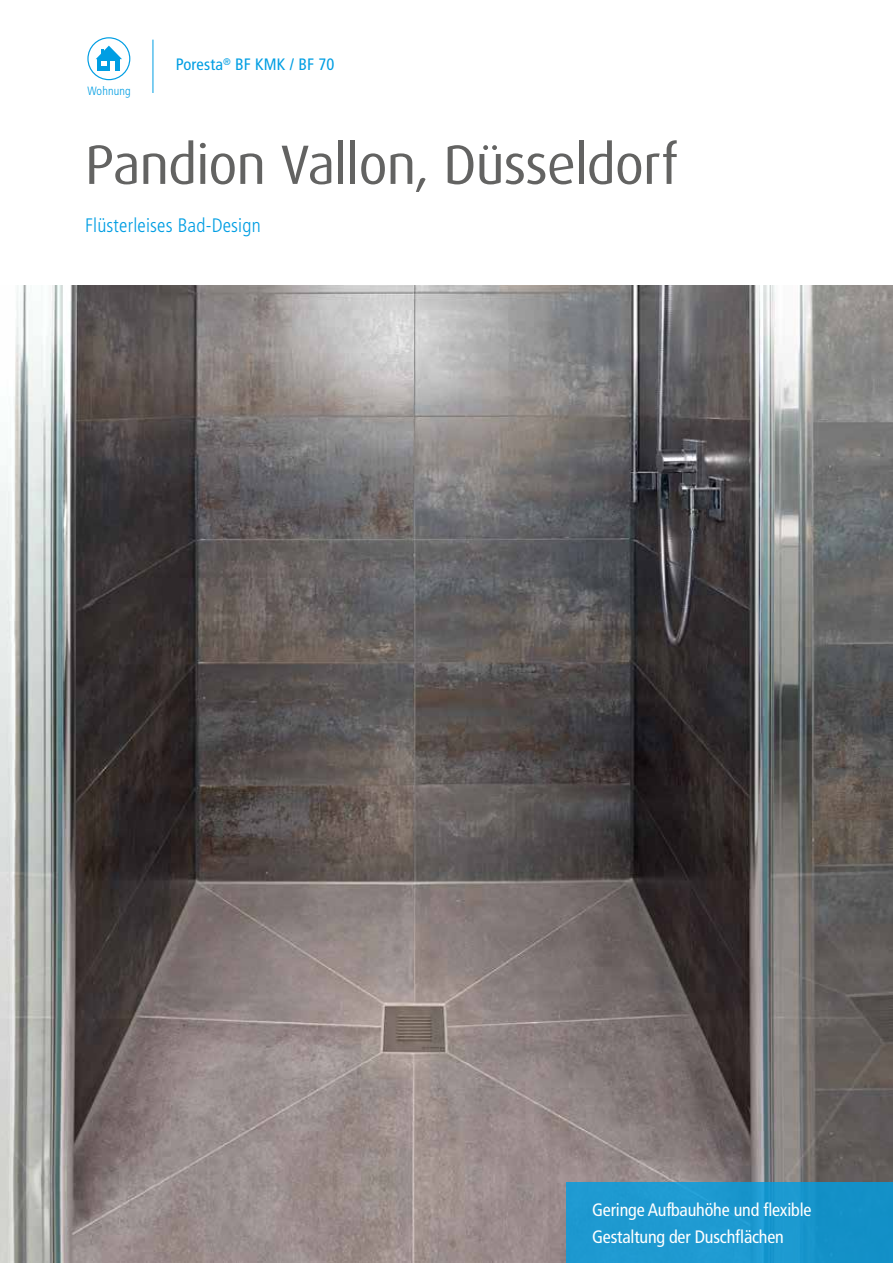
<style>
.page{position:relative;width:893px;height:1263px;background:#fff}
.page>*{position:absolute;margin:0;border:0;box-sizing:border-box;transform-origin:0 0}
.t1{font:55.5px "Dax OT";letter-spacing:-.02em;color:#636362}
.t2{font:300 condensed 19.5px "Frutiger LT Std";letter-spacing:.01em;color:#009ee3}
.t3{font:condensed 18px/27px "Frutiger LT Std";letter-spacing:-.01em;color:#fff}
.t4{font:condensed 16.5px "Frutiger LT Std";letter-spacing:.01em;color:#009ee3}
.t5{font:300 condensed 12px "Frutiger LT Std";letter-spacing:.01em;color:#009ee3}
</style>
<div class="page">
<hr style="left:153px;top:40px;width:1px;height:53px;background:#009ee3">
<img style="left:0;top:286px;width:893px;height:977px">
<div style="left:567px;top:1182px;width:326px;height:81px;background:#1d99d0"></div>
<div style="left:87px;top:37px;width:43px;height:43px;border:1px solid #009ee3;border-radius:50%"></div>
<div style="left:98px;top:59px;width:22px;height:11px;background:#009ee3"></div>
<div style="left:110px;top:61px;width:5px;height:11px;background:#fff"></div>
<svg style="left:96px;top:46px;width:26px;height:20px"></svg>
<p class="t5" style="left:87px;top:84px;width:45px">Wohnung</p>
<p class="t4" style="left:176px;top:55px;width:160px">Poresta<sup>®</sup> BF KMK / BF 70</p>
<h1 class="t1" style="left:85px;top:130px;width:595px">Pandion Vallon, Düsseldorf</h1>
<p class="t2" style="left:85px;top:214px;width:177px">Flüsterleises Bad-Design</p>
<p class="t3" style="left:592px;top:1196px;width:221px">Geringe Aufbauhöhe und flexible<br>Gestaltung der Duschflächen</p>
</div>
